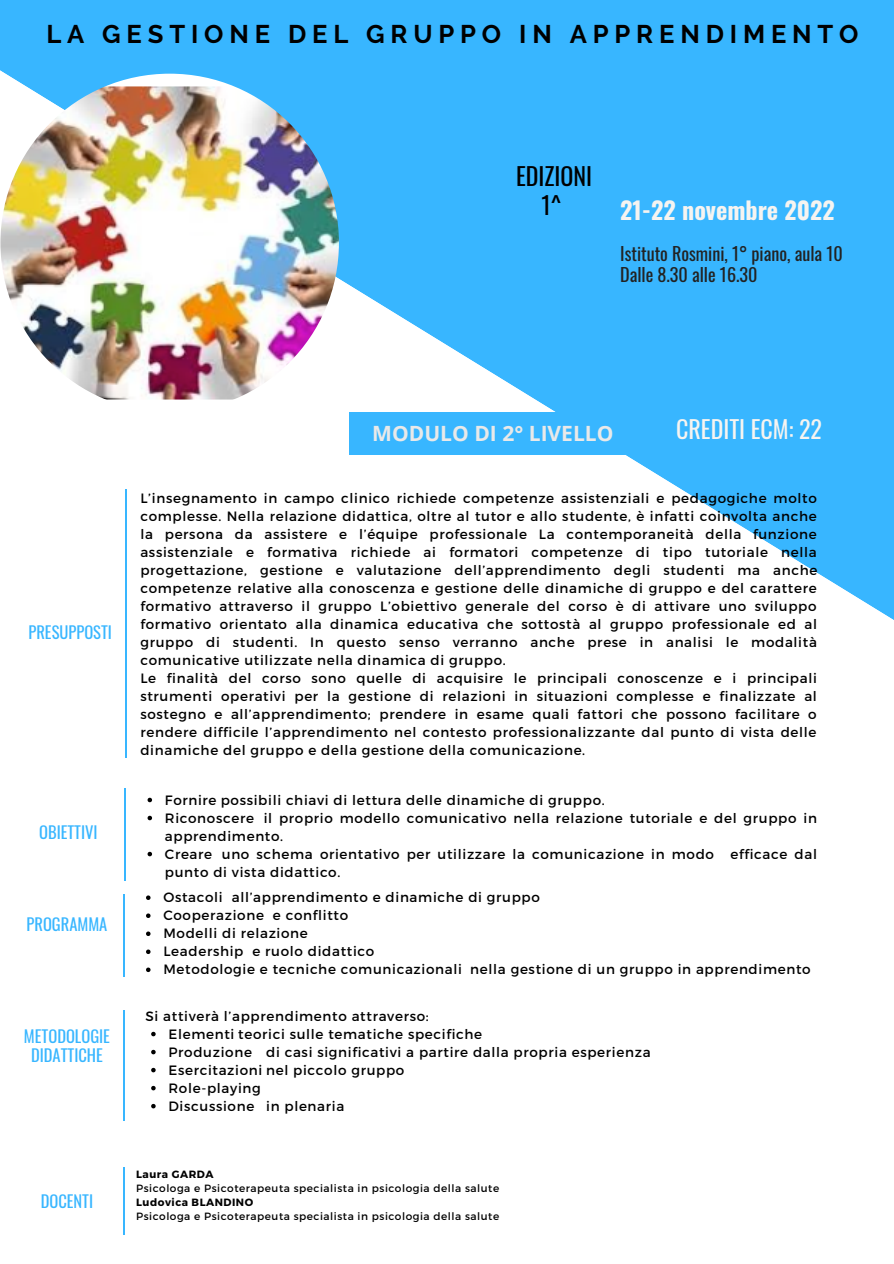
<style>
.page{position:relative;width:894px;height:1264px;background:#fff}
.page>*{position:absolute;margin:0;border:0;box-sizing:border-box;transform-origin:0 0}
.t1{font:700 25.5px "Raleway";letter-spacing:.23em;color:#000}
.t2{font:700 24px "Oswald";color:#f6f4f1}
.t3{font:24px "Oswald";color:#f6f4f1}
.t4{font:24px/29.2px "Oswald";color:#000;text-align:center}
.t5{font:700 21px "Open Sans";color:#e9e9e9}
.t6{font:18.15px/21.5px "Oswald";color:#222}
.t7{font:16.5px/19.2px "Oswald";color:#38b6ff;text-align:center}
.t8{font:13.5px/18px "Montserrat";letter-spacing:.05em;color:#000}
.t9{font:10.5px "Montserrat";letter-spacing:.05em;color:#000}
.t10{font:700 10.5px "Montserrat";letter-spacing:.05em;color:#000}
</style>
<div class="page">
<svg style="left:0;top:0;width:893px;height:622px;fill:#38b6ff"></svg>
<img style="left:0;top:74px;width:339px;height:338px;border-radius:50%">
<hr style="left:124px;top:788px;width:2px;height:93px;background:#38b6ff">
<hr style="left:126px;top:489px;width:1px;height:268px;background:#38b6ff">
<div style="left:349px;top:412px;width:297px;height:43px;background:#38b6ff"></div>
<hr style="left:123px;top:894px;width:1px;height:82px;background:#38b6ff">
<hr style="left:123px;top:1010px;width:1px;height:111px;background:#38b6ff">
<hr style="left:123px;top:1167px;width:1px;height:68px;background:#38b6ff">
<svg style="left:147px;top:797px;width:5px;height:5px"></svg>
<svg style="left:147px;top:815px;width:5px;height:5px"></svg>
<svg style="left:147px;top:851px;width:5px;height:5px"></svg>
<svg style="left:146px;top:895px;width:4px;height:5px"></svg>
<svg style="left:146px;top:913px;width:4px;height:5px"></svg>
<svg style="left:146px;top:931px;width:4px;height:5px"></svg>
<svg style="left:146px;top:949px;width:4px;height:5px"></svg>
<svg style="left:146px;top:967px;width:4px;height:5px"></svg>
<svg style="left:151px;top:1031px;width:5px;height:5px"></svg>
<svg style="left:151px;top:1049px;width:5px;height:5px"></svg>
<svg style="left:151px;top:1067px;width:5px;height:5px"></svg>
<svg style="left:151px;top:1085px;width:5px;height:5px"></svg>
<svg style="left:151px;top:1103px;width:5px;height:5px"></svg>
<h1 class="t1" style="left:46px;top:19px;width:813px">LA GESTIONE DEL GRUPPO IN APPRENDIMENTO</h1>
<h2 class="t4" style="left:516px;top:160px;width:77px">EDIZIONI<br>1^</h2>
<h2 class="t2" style="left:620px;top:191px;width:216px">21-22 novembre 2022</h2>
<h3 class="t6" style="left:620px;top:242px;width:224px">Istituto Rosmini, 1° piano, aula 10<br>Dalle 8.30 alle 16.30</h3>
<p class="t7" style="left:28px;top:622px;width:85px">PRESUPPOSTI</p>
<p class="t7" style="left:39px;top:822px;width:60px">OBIETTIVI</p>
<p class="t7" style="left:27px;top:913px;width:82px">PROGRAMMA</p>
<h3 class="t5" style="left:372px;top:418px;width:243px">MODULO DI 2° LIVELLO</h3>
<h2 class="t3" style="left:676px;top:410px;width:147px">CREDITI ECM: 22</h2>
<p class="t8" style="left:140px;top:488px;width:678px">L’insegnamento in campo clinico richiede competenze assistenziali e pedagogiche molto complesse. Nella relazione didattica, oltre al tutor e allo studente, è infatti coinvolta anche la persona da assistere e l’équipe professionale La contemporaneità della funzione assistenziale e formativa richiede ai formatori competenze di tipo tutoriale nella progettazione, gestione e valutazione dell’apprendimento degli studenti ma anche competenze relative alla conoscenza e gestione delle dinamiche di gruppo e del carattere formativo attraverso il gruppo L’obiettivo generale del corso è di attivare uno sviluppo formativo orientato alla dinamica educativa che sottostà al gruppo professionale ed al gruppo di studenti. In questo senso verranno anche prese in analisi le modalità comunicative utilizzate nella dinamica di gruppo.<br>Le finalità del corso sono quelle di acquisire le principali conoscenze e i principali strumenti operativi per la gestione di relazioni in situazioni complesse e finalizzate al sostegno e all’apprendimento; prendere in esame quali fattori che possono facilitare o rendere difficile l’apprendimento nel contesto professionalizzante dal punto di vista delle dinamiche del gruppo e della gestione della comunicazione.</p>
<p class="t8" style="left:165px;top:790px;width:653px">Fornire possibili chiavi di lettura delle dinamiche di gruppo.<br>Riconoscere il proprio modello comunicativo nella relazione tutoriale e del gruppo in apprendimento.<br>Creare uno schema orientativo per utilizzare la comunicazione in modo efficace dal punto di vista didattico.</p>
<p class="t8" style="left:163px;top:887px;width:648px">Ostacoli all’apprendimento e dinamiche di gruppo<br>Cooperazione e conflitto<br>Modelli di relazione<br>Leadership e ruolo didattico<br>Metodologie e tecniche comunicazionali nella gestione di un gruppo in apprendimento</p>
<p class="t8" style="left:145px;top:1006px;width:284px">Si attiverà l’apprendimento attraverso:</p>
<p class="t7" style="left:24px;top:1025px;width:87px">METODOLOGIE<br>DIDATTICHE</p>
<p class="t8" style="left:168px;top:1024px;width:483px">Elementi teorici sulle tematiche specifiche<br>Produzione di casi significativi a partire dalla propria esperienza Esercitazioni nel piccolo gruppo<br>Role-playing<br>Discussione in plenaria</p>
<p class="t7" style="left:41px;top:1190px;width:54px">DOCENTI</p>
<p class="t10" style="left:136px;top:1167px;width:79px">Laura GARDA</p>
<p class="t9" style="left:136px;top:1181px;width:364px">Psicologa e Psicoterapeuta specialista in psicologia della salute</p>
<p class="t10" style="left:136px;top:1195px;width:118px">Ludovica BLANDINO</p>
<p class="t9" style="left:136px;top:1209px;width:364px">Psicologa e Psicoterapeuta specialista in psicologia della salute</p>
</div>
